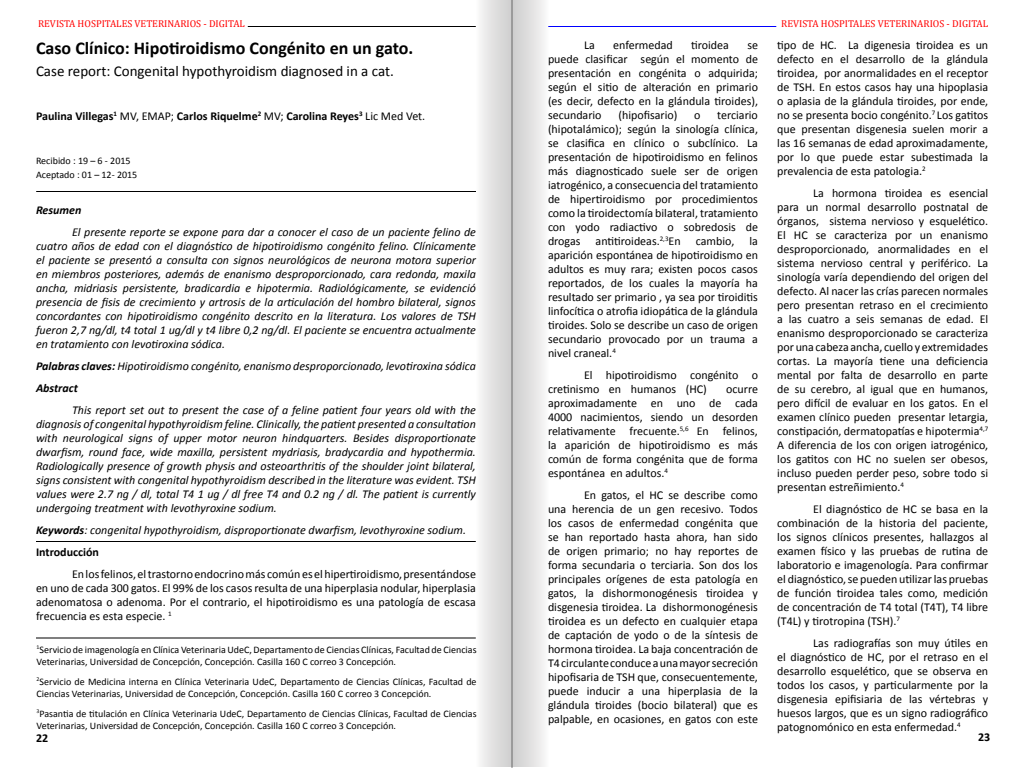
<style>
.page{position:relative;width:1024px;height:768px;background:#fff}
.page>*{position:absolute;margin:0;border:0;box-sizing:border-box;transform-origin:0 0}
.t1{font:700 18px "Calibri";color:#000}
.t2{font:15px "Calibri";color:#000}
.t3{font:12px/14px "Calibri";color:#000;text-align:justify}
.t4{font:italic 12px/14px "Calibri";color:#000;text-align:justify}
.t5{font:700 12px "Calibri";color:#000}
.t6{font:italic 700 12px "Calibri";color:#000}
.t7{font:10px/12px "Calibri";color:#000}
.t8{font:10px "Cambria";color:#f00}
.s1{font-weight:400}
.s2{font-weight:700}
</style>
<div class="page">
<div style="left:476px;top:0;width:36px;height:767px;background:linear-gradient(to right,#f8f8f8,#cecece)"></div>
<svg style="left:513px;top:0;width:31px;height:767px;background:#dfdfdf"></svg>
<hr style="left:512px;top:0;width:1px;height:768px;background:#000">
<hr style="left:248px;top:26px;width:228px;height:1px;background:#000">
<hr style="left:548px;top:26px;width:228px;height:1px;background:#00f">
<hr style="left:36px;top:541px;width:440px;height:1px;background:#000">
<hr style="left:36px;top:638px;width:440px;height:1px;background:#000">
<hr style="left:36px;top:191px;width:440px;height:1px;background:#000">
<p class="t8" style="left:38px;top:18px;width:208px">REVISTA HOSPITALES VETERINARIOS - DIGITAL</p>
<p class="t8" style="left:781px;top:18px;width:208px">REVISTA HOSPITALES VETERINARIOS - DIGITAL</p>
<p class="t1" style="left:36px;top:36px;width:379px">Caso Clínico: Hipotiroidismo Congénito en un gato.</p>
<p class="t2" style="left:36px;top:61px;width:360px">Case report: Congenital hypothyroidism diagnosed in a cat.</p>
<p class="t5" style="left:36px;top:108px;width:391px">Paulina Villegas<sup>1</sup> <span class="s1">MV, EMAP;</span> Carlos Riquelme<sup>2</sup> <span class="s1">MV;</span> Carolina Reyes<sup>3</sup> <span class="s1">Lic Med Vet.</span></p>
<p class="t7" style="left:36px;top:154px;width:96px">Recibido : 19 – 6 - 2015</p>
<p class="t7" style="left:36px;top:168px;width:103px">Aceptado : 01 – 12- 2015</p>
<p class="t6" style="left:36px;top:202px;width:47px">Resumen</p>
<p class="t4" style="left:36px;top:224px;width:442px;text-indent:36px">El presente reporte se expone para dar a conocer el caso de un paciente felino de cuatro años de edad con el diagnóstico de hipotiroidismo congénito felino. Clínicamente el paciente se presentó a consulta con signos neurológicos de neurona motora superior en miembros posteriores, además de enanismo desproporcionado, cara redonda, maxila ancha, midriasis persistente, bradicardia e hipotermia. Radiológicamente, se evidenció presencia de fisis de crecimiento y artrosis de la articulación del hombro bilateral, signos concordantes con hipotiroidismo congénito descrito en la literatura. Los valores de TSH fueron 2,7 ng/dl, t4 total 1 ug/dl y t4 libre 0,2 ng/dl. El paciente se encuentra actualmente en tratamiento con levotiroxina sódica.</p>
<p class="t4" style="left:36px;top:358px;width:441px"><span class="s2">Palabras claves:</span> Hipotiroidismo congénito, enanismo desproporcionado, levotiroxina sódica</p>
<p class="t6" style="left:36px;top:380px;width:43px">Abstract</p>
<p class="t4" style="left:36px;top:402px;width:442px;text-indent:36px">This report set out to present the case of a feline patient four years old with the diagnosis of congenital hypothyroidism feline. Clinically, the patient presented a consultation with neurological signs of upper motor neuron hindquarters. Besides disproportionate dwarfism, round face, wide maxilla, persistent mydriasis, bradycardia and hypothermia.<br>Radiologically presence of growth physis and osteoarthritis of the shoulder joint bilateral, signs consistent with congenital hypothyroidism described in the literature was evident. TSH values were 2.7 ng / dl, total T4 1 ug / dl free T4 and 0.2 ng / dl. The patient is currently undergoing treatment with levothyroxine sodium.</p>
<p class="t4" style="left:36px;top:522px;width:432px"><span class="s2">Keywords</span>: congenital hypothyroidism, disproportionate dwarfism, levothyroxine sodium.</p>
<p class="t5" style="left:36px;top:544px;width:65px">Introducción</p>
<p class="t3" style="left:36px;top:567px;width:441px;text-indent:36px">Enlosfelinos, eltrastornoendocrinomás comúneselhipertiroidismo,presentándose en uno de cada 300 gatos. El 99% de los casos resulta de una hiperplasia nodular, hiperplasia adenomatosa o adenoma. Por el contrario, el hipotiroidismo es una patología de escasa frecuencia es esta especie. <sup>1</sup></p>
<p class="t7" style="left:37px;top:643px;width:442px"><sup>1</sup>Servicio de imagenología en Clínica Veterinaria UdeC, Departamento de Ciencias Clínicas, Facultad de Ciencias<br>Veterinarias, Universidad de Concepción, Concepción. Casilla 160 C correo 3 Concepción.</p>
<p class="t7" style="left:37px;top:675px;width:442px"><sup>2</sup>Servicio de Medicina interna en Clínica Veterinaria UdeC, Departamento de Ciencias Clínicas, Facultad de<br>Ciencias Veterinarias, Universidad de Concepción, Concepción. Casilla 160 C correo 3 Concepción.</p>
<p class="t7" style="left:37px;top:707px;width:442px"><sup>3</sup>Pasantia de titulación en Clínica Veterinaria UdeC, Departamento de Ciencias Clínicas, Facultad de Ciencias<br>Veterinarias, Universidad de Concepción, Concepción. Casilla 160 C correo 3 Concepción.</p>
<p class="t3" style="left:584px;top:38px;width:12px">La</p>
<p class="t3" style="left:613px;top:38px;width:61px">enfermedad</p>
<p class="t3" style="left:691px;top:38px;width:39px">tiroidea</p>
<p class="t3" style="left:777px;top:38px;width:213px">tipo de HC. La digenesia tiroidea es un defecto en el desarrollo de la glándula tiroidea, por anormalidades en el receptor de TSH. En estos casos hay una hipoplasia o aplasia de la glándula tiroides, por ende, no se presenta bocio congénito.<sup>7</sup> Los gatitos que presentan disgenesia suelen morir a las 16 semanas de edad aproximadamente, por lo que puede estar subestimada la prevalencia de esta patologia.<sup>2</sup></p>
<p class="t3" style="left:777px;top:186px;width:213px;text-indent:36px">La hormona tiroidea es esencial para un normal desarrollo postnatal de órganos, sistema nervioso y esquelético.<br>El HC se caracteriza por un enanismo desproporcionado, anormalidades en el sistema nervioso central y periférico. La sinología varía dependiendo del origen del defecto. Al nacer las crías parecen normales pero presentan retraso en el crecimiento a las cuatro a seis semanas de edad. El enanismo desproporcionado se caracteriza por una cabeza ancha, cuello y extremidades cortas. La mayoría tiene una deficiencia mental por falta de desarrollo en parte de su cerebro, al igual que en humanos, pero difícil de evaluar en los gatos. En el examen clínico pueden presentar letargia, constipación, dermatopatías e hipotermia<sup>4,7<br></sup>A diferencia de los con origen iatrogénico, los gatitos con HC no suelen ser obesos, incluso pueden perder peso, sobre todo si presentan estreñimiento.<sup>4</sup></p>
<p class="t3" style="left:777px;top:502px;width:213px;text-indent:36px">El diagnóstico de HC se basa en la combinación de la historia del paciente, los signos clínicos presentes, hallazgos al examen físico y las pruebas de rutina de laboratorio e imagenología. Para confirmar el diagnóstico,se pueden utilizarlas pruebas de función tiroidea tales como, medición de concentración de T4 total (T4T), T4 libre (T4L) y tirotropina (TSH).<sup>7</sup></p>
<p class="t3" style="left:777px;top:636px;width:213px;text-indent:36px">Las radiografías son muy útiles en el diagnóstico de HC, por el retraso en el desarrollo esquelético, que se observa en todos los casos, y particularmente por la disgenesia epifisiaria de las vértebras y huesos largos, que es un signo radiográfico patognomónico en esta enfermedad.<sup>4</sup></p>
<p class="t3" style="left:548px;top:38px;width:212px;text-indent:199px">se puede clasificar según el momento de presentación en congénita o adquirida; según el sitio de alteración en primario (es decir, defecto en la glándula tiroides), secundario</p>
<p class="t3" style="left:618px;top:108px;width:60px">(hipofisario)</p>
<p class="t3" style="left:694px;top:108px;width:8px">o</p>
<p class="t3" style="left:548px;top:108px;width:212px;text-indent:169px">terciario (hipotalámico); según la sinología clínica, se clasifica en clínico o subclínico. La presentación de hipotiroidismo en felinos más diagnosticado suele ser de origen iatrogénico, a consecuencia del tratamiento de hipertiroidismo por procedimientos como la tiroidectomía bilateral, tratamiento con yodo radiactivo o sobredosis de drogas</p>
<p class="t3" style="left:596px;top:234px;width:87px">antitiroideas.<sup>2,3</sup>En</p>
<p class="t3" style="left:696px;top:234px;width:40px">cambio,</p>
<p class="t3" style="left:548px;top:234px;width:212px;text-indent:201px">la aparición espontánea de hipotiroidismo en adultos es muy rara; existen pocos casos reportados, de los cuales la mayoría ha resultado ser primario , ya sea por tiroiditis linfocítica o atrofia idiopática de la glándula tiroides. Solo se describe un caso de origen secundario provocado por un trauma a nivel craneal.<sup>4</sup></p>
<p class="t3" style="left:548px;top:368px;width:211px;text-indent:36px">El hipotiroidismo congénito o cretinismo en humanos (HC)</p>
<p class="t3" style="left:548px;top:382px;width:212px;text-indent:178px">ocurre aproximadamente en uno de cada 4000 nacimientos, siendo un desorden relativamente frecuente.<sup>5,6</sup> En felinos, la aparición de hipotiroidismo es más común de forma congénita que de forma espontánea en adultos.<sup>4</sup></p>
<p class="t3" style="left:548px;top:488px;width:212px;text-indent:36px">En gatos, el HC se describe como una herencia de un gen recesivo. Todos los casos de enfermedad congénita que se han reportado hasta ahora, han sido de origen primario; no hay reportes de forma secundaria o terciaria. Son dos los principales orígenes de esta patología en gatos, la dishormonogénesis tiroidea y disgenesia tiroidea. La dishormonogénesis tiroidea es un defecto en cualquier etapa de captación de yodo o de la síntesis de hormona tiroidea. La baja concentración de T4circulanteconduceaunamayorsecreción hipofisaria de TSH que, consecuentemente, puede inducir a una hiperplasia de la glándula tiroides (bocio bilateral) que es palpable, en ocasiones, en gatos con este</p>
<p class="t5" style="left:36px;top:730px;width:14px">22</p>
<p class="t5" style="left:978px;top:730px;width:14px">23</p>
</div>
